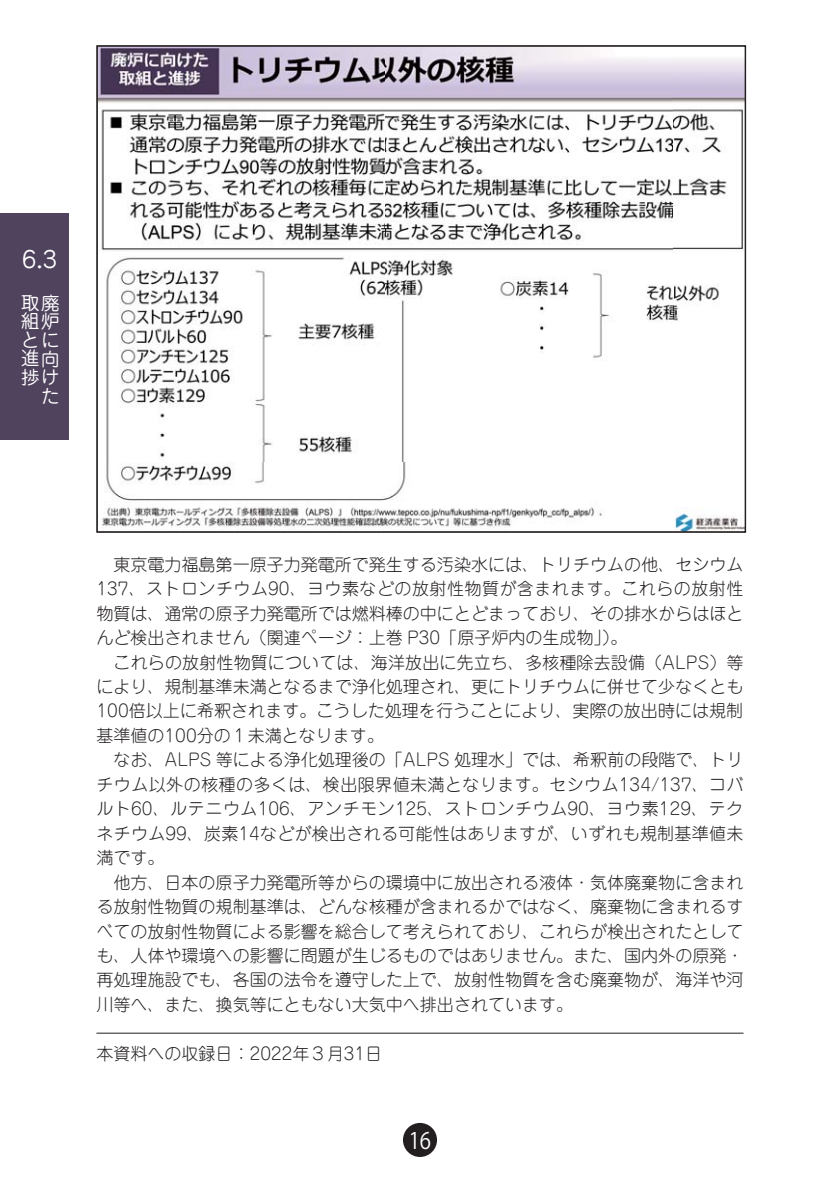
<style>
.page{position:relative;width:840px;height:1191px;background:#fff}
.page>*{position:absolute;margin:0;border:0;box-sizing:border-box;transform-origin:0 0}
.t1{font:22.6px "Jun 201 Pro Regular 83 pv RKSJ H";color:#fff}
.t2{font:22.6px "Koz Go Pr 6 N Regular 90 pv RKSJ H";color:#fff;scale:.9 1}
.t3{font:18.4px/18.6px "Jun 201 Pro Regular 83 pv RKSJ H";color:#fff;text-align:right}
.t4{font:17px/24.4px "Jun 101 Pro Light 90 pv RKSJ H";color:#231f20}
</style>
<div class="page">
<div style="left:403px;top:1123px;width:34px;height:34px;background:#231f20;border-radius:50%"></div>
<div style="left:0;top:213px;width:68px;height:227px;background:#50435e"></div>
<hr style="left:96px;top:1032px;width:647px;height:1px;background:#231f20">
<img style="left:98px;top:47px;width:645px;height:483px">
<h1 class="t1" style="left:22px;top:251px;width:36px">6.3</h1>
<p class="t3" style="left:21px;top:296px;width:39px">取廃組炉とに進向捗けた</p>
<p class="t4" style="left:96px;top:554px;width:648px">　東京電力福島第一原子力発電所で発生する汚染水には、トリチウムの他、セシウム137、ストロンチウム90、ヨウ素などの放射性物質が含まれます。これらの放射性物質は、通常の原子力発電所では燃料棒の中にとどまっており、その排水からはほとんど検出されません（関連ページ：上巻 P30「原子炉内の生成物」）。<br>　これらの放射性物質については、海洋放出に先立ち、多核種除去設備（ALPS）等により、規制基準未満となるまで浄化処理され、更にトリチウムに併せて少なくとも100倍以上に希釈されます。こうした処理を行うことにより、実際の放出時には規制基準値の100分の１未満となります。<br>　なお、ALPS 等による浄化処理後の「ALPS 処理水」では、希釈前の段階で、トリチウム以外の核種の多くは、検出限界値未満となります。セシウム134/137、コバルト60、ルテニウム106、アンチモン125、ストロンチウム90、ヨウ素129、テクネチウム99、炭素14などが検出される可能性はありますが、いずれも規制基準値未満です。<br>　他方、日本の原子力発電所等からの環境中に放出される液体・気体廃棄物に含まれる放射性物質の規制基準は、どんな核種が含まれるかではなく、廃棄物に含まれるすべての放射性物質による影響を総合して考えられており、これらが検出されたとしても、人体や環境への影響に問題が生じるものではありません。また、国内外の原発・再処理施設でも、各国の法令を遵守した上で、放射性物質を含む廃棄物が、海洋や河川等へ、また、換気等にともない大気中へ排出されています。</p>
<p class="t4" style="left:96px;top:1043px;width:287px">本資料への収録日：2022年３月31日</p>
<h1 class="t2" style="left:408px;top:1131px;width:26px">16</h1>
</div>
